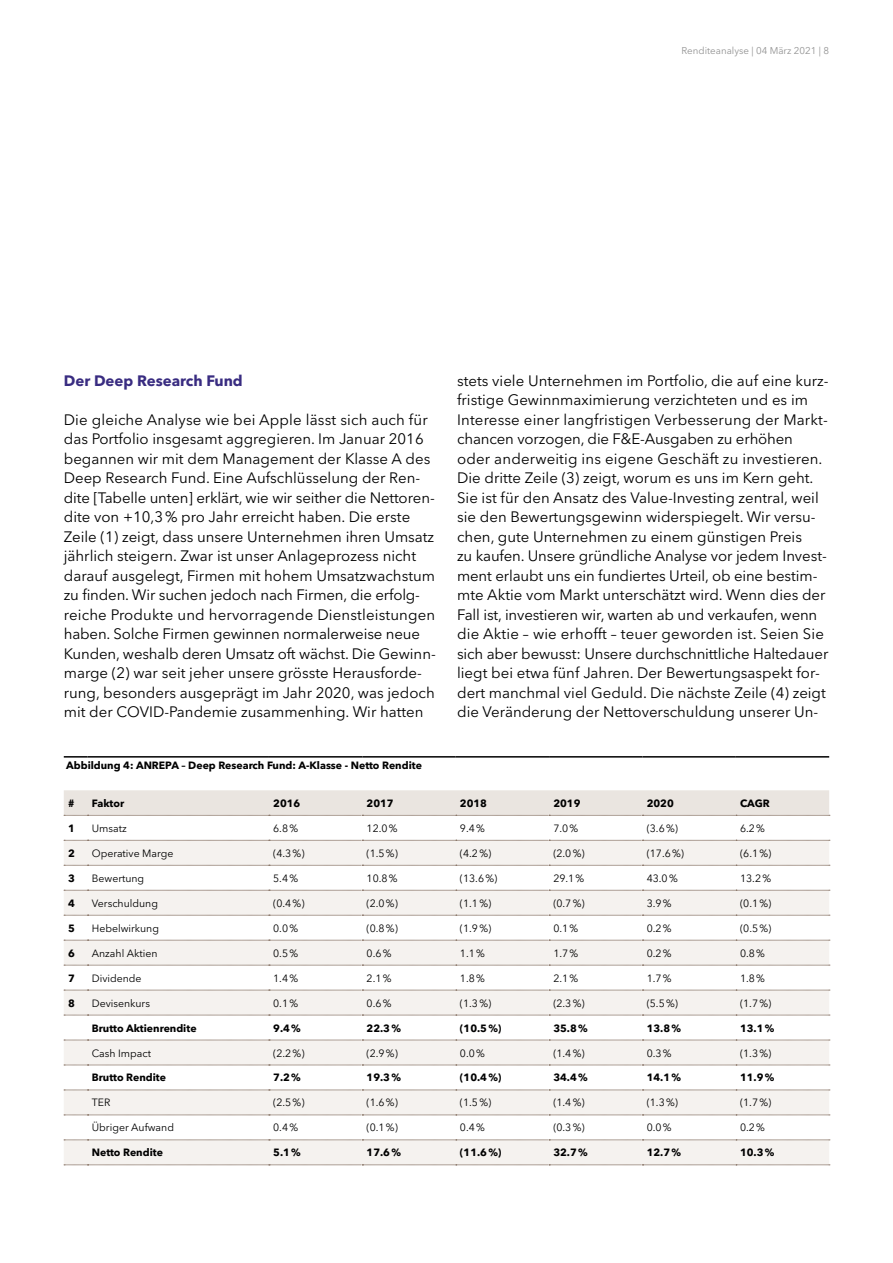
<style>
.page{position:relative;width:893px;height:1263px;background:#fff}
.page>*{position:absolute;margin:0;border:0;box-sizing:border-box;transform-origin:0 0}
.t1{font:15px/19.5px "Avenir Next LT Pro";color:#000}
.t2{font:700 15px "Avenir Next LT Pro";color:#392c81}
.t3{font:10.5px "Avenir Next LT Pro";color:#000}
.t4{font:700 10.5px "Avenir Next LT Pro";color:#000}
.t5{font:9.75px "Avenir Next LT Pro";color:#939393}
</style>
<div class="page">
<svg style="left:64px;top:841px;width:765px;height:323px;fill:#f5f2ef"></svg>
<svg style="left:64px;top:1016px;width:765px;height:124px"></svg>
<hr style="left:64px;top:756px;width:24px;height:2px;background:#000">
<hr style="left:88px;top:756px;width:181px;height:2px;background:#000">
<hr style="left:269px;top:756px;width:93px;height:2px;background:#000">
<hr style="left:362px;top:756px;width:94px;height:2px;background:#000">
<hr style="left:456px;top:756px;width:93px;height:2px;background:#000">
<hr style="left:549px;top:756px;width:93px;height:2px;background:#000">
<hr style="left:642px;top:756px;width:94px;height:2px;background:#000">
<hr style="left:736px;top:756px;width:93px;height:2px;background:#000">
<svg style="left:64px;top:790px;width:766px;height:26px;background:#e7e2dd"></svg>
<svg style="left:64px;top:840px;width:766px;height:1px"></svg>
<svg style="left:64px;top:865px;width:766px;height:1px"></svg>
<svg style="left:64px;top:890px;width:766px;height:1px"></svg>
<svg style="left:64px;top:915px;width:766px;height:1px"></svg>
<svg style="left:64px;top:940px;width:766px;height:1px"></svg>
<svg style="left:64px;top:965px;width:766px;height:1px"></svg>
<svg style="left:64px;top:990px;width:766px;height:1px"></svg>
<svg style="left:64px;top:1015px;width:766px;height:1px"></svg>
<svg style="left:64px;top:1040px;width:766px;height:1px"></svg>
<svg style="left:64px;top:1065px;width:766px;height:1px"></svg>
<svg style="left:64px;top:1090px;width:766px;height:1px"></svg>
<svg style="left:64px;top:1115px;width:766px;height:1px"></svg>
<svg style="left:64px;top:1140px;width:766px;height:1px"></svg>
<svg style="left:64px;top:1164px;width:766px;height:1px"></svg>
<p class="t5" style="left:682px;top:45px;width:149px">Renditeanalyse | 04 März 2021 | 8</p>
<p class="t2" style="left:64px;top:371px;width:181px">Der Deep Research Fund</p>
<p class="t1" style="left:64px;top:410px;width:374px">Die gleiche Analyse wie bei Apple lässt sich auch für das Portfolio insgesamt aggregieren. Im Januar 2016 begannen wir mit dem Management der Klasse A des Deep Research Fund. Eine Aufschlüsselung der Ren&shy;dite [Tabelle unten] erklärt, wie wir seither die Nettoren&shy;dite von +10,3% pro Jahr erreicht haben. Die erste Zeile (1) zeigt, dass unsere Unternehmen ihren Umsatz jährlich steigern. Zwar ist unser Anlageprozess nicht darauf ausgelegt, Firmen mit hohem Umsatzwachstum zu finden. Wir suchen jedoch nach Firmen, die erfolg&shy;reiche Produkte und hervorragende Dienstleistungen haben. Solche Firmen gewinnen normalerweise neue Kunden, weshalb deren Umsatz oft wächst. Die Gewinn&shy;marge (2) war seit jeher unsere grösste Herausforde&shy;rung, besonders ausgeprägt im Jahr 2020, was jedoch mit der COVID-Pandemie zusammenhing. Wir hatten</p>
<p class="t1" style="left:457px;top:371px;width:373px">stets viele Unternehmen im Portfolio, die auf eine kurz&shy;fristige Gewinnmaximierung verzichteten und es im Interesse einer langfristigen Verbesserung der Markt&shy;chancen vorzogen, die F&amp;E-Ausgaben zu erhöhen oder anderweitig ins eigene Geschäft zu investieren.<br>Die dritte Zeile (3) zeigt, worum es uns im Kern geht.<br>Sie ist für den Ansatz des Value-Investing zentral, weil sie den Bewertungsgewinn widerspiegelt. Wir versu&shy;chen, gute Unternehmen zu einem günstigen Preis<br>zu kaufen. Unsere gründliche Analyse vor jedem Invest&shy;ment erlaubt uns ein fundiertes Urteil, ob eine bestim&shy;mte Aktie vom Markt unterschätzt wird. Wenn dies der Fall ist, investieren wir, warten ab und verkaufen, wenn die Aktie – wie erhofft – teuer geworden ist. Seien Sie sich aber bewusst: Unsere durchschnittliche Haltedauer liegt bei etwa fünf Jahren. Der Bewertungsaspekt for&shy;dert manchmal viel Geduld. Die nächste Zeile (4) zeigt die Veränderung der Nettoverschuldung unserer Un-</p>
<p class="t4" style="left:66px;top:759px;width:357px">Abbildung 4: ANREPA – Deep Research Fund: A-Klasse - Netto Rendite</p>
<p class="t4" style="left:68px;top:797px;width:8px">#</p>
<p class="t4" style="left:92px;top:797px;width:34px">Faktor</p>
<p class="t4" style="left:273px;top:797px;width:29px">2016</p>
<p class="t4" style="left:367px;top:797px;width:29px">2017</p>
<p class="t4" style="left:460px;top:797px;width:29px">2018</p>
<p class="t4" style="left:553px;top:797px;width:29px">2019</p>
<p class="t4" style="left:647px;top:797px;width:29px">2020</p>
<p class="t4" style="left:740px;top:797px;width:31px">CAGR</p>
<p class="t4" style="left:68px;top:822px;width:8px">1</p>
<p class="t3" style="left:92px;top:822px;width:36px">Umsatz</p>
<p class="t3" style="left:273px;top:822px;width:26px">6.8%</p>
<p class="t3" style="left:367px;top:822px;width:33px">12.0%</p>
<p class="t3" style="left:460px;top:822px;width:26px">9.4%</p>
<p class="t3" style="left:553px;top:822px;width:26px">7.0%</p>
<p class="t3" style="left:647px;top:822px;width:33px">(3.6%)</p>
<p class="t3" style="left:740px;top:822px;width:26px">6.2%</p>
<p class="t4" style="left:68px;top:847px;width:8px">2</p>
<p class="t3" style="left:92px;top:847px;width:83px">Operative Marge</p>
<p class="t3" style="left:273px;top:847px;width:33px">(4.3%)</p>
<p class="t3" style="left:367px;top:847px;width:33px">(1.5%)</p>
<p class="t3" style="left:460px;top:847px;width:33px">(4.2%)</p>
<p class="t3" style="left:553px;top:847px;width:33px">(2.0%)</p>
<p class="t3" style="left:647px;top:847px;width:39px">(17.6%)</p>
<p class="t3" style="left:740px;top:847px;width:33px">(6.1%)</p>
<p class="t4" style="left:68px;top:871px;width:8px">3</p>
<p class="t3" style="left:92px;top:872px;width:54px">Bewertung</p>
<p class="t3" style="left:273px;top:872px;width:26px">5.4%</p>
<p class="t3" style="left:367px;top:872px;width:33px">10.8%</p>
<p class="t3" style="left:460px;top:872px;width:39px">(13.6%)</p>
<p class="t3" style="left:553px;top:872px;width:33px">29.1%</p>
<p class="t3" style="left:647px;top:872px;width:33px">43.0%</p>
<p class="t3" style="left:740px;top:872px;width:33px">13.2%</p>
<p class="t4" style="left:68px;top:896px;width:8px">4</p>
<p class="t3" style="left:92px;top:897px;width:68px">Verschuldung</p>
<p class="t3" style="left:273px;top:897px;width:33px">(0.4%)</p>
<p class="t3" style="left:367px;top:897px;width:33px">(2.0%)</p>
<p class="t3" style="left:460px;top:897px;width:33px">(1.1%)</p>
<p class="t3" style="left:553px;top:897px;width:33px">(0.7%)</p>
<p class="t3" style="left:647px;top:897px;width:26px">3.9%</p>
<p class="t3" style="left:740px;top:897px;width:33px">(0.1%)</p>
<p class="t4" style="left:68px;top:921px;width:8px">5</p>
<p class="t3" style="left:92px;top:922px;width:69px">Hebelwirkung</p>
<p class="t3" style="left:273px;top:922px;width:26px">0.0%</p>
<p class="t3" style="left:367px;top:922px;width:33px">(0.8%)</p>
<p class="t3" style="left:460px;top:922px;width:33px">(1.9%)</p>
<p class="t3" style="left:553px;top:922px;width:26px">0.1%</p>
<p class="t3" style="left:647px;top:922px;width:26px">0.2%</p>
<p class="t3" style="left:740px;top:922px;width:33px">(0.5%)</p>
<p class="t4" style="left:68px;top:946px;width:8px">6</p>
<p class="t3" style="left:92px;top:947px;width:67px">Anzahl Aktien</p>
<p class="t3" style="left:273px;top:947px;width:26px">0.5%</p>
<p class="t3" style="left:367px;top:947px;width:26px">0.6%</p>
<p class="t3" style="left:460px;top:947px;width:26px">1.1%</p>
<p class="t3" style="left:553px;top:947px;width:26px">1.7%</p>
<p class="t3" style="left:647px;top:947px;width:26px">0.2%</p>
<p class="t3" style="left:740px;top:947px;width:26px">0.8%</p>
<p class="t4" style="left:68px;top:971px;width:8px">7</p>
<p class="t3" style="left:92px;top:972px;width:51px">Dividende</p>
<p class="t3" style="left:273px;top:972px;width:26px">1.4%</p>
<p class="t3" style="left:367px;top:972px;width:26px">2.1%</p>
<p class="t3" style="left:460px;top:972px;width:26px">1.8%</p>
<p class="t3" style="left:553px;top:972px;width:26px">2.1%</p>
<p class="t3" style="left:647px;top:972px;width:26px">1.7%</p>
<p class="t3" style="left:740px;top:972px;width:26px">1.8%</p>
<p class="t4" style="left:68px;top:996px;width:8px">8</p>
<p class="t3" style="left:92px;top:997px;width:60px">Devisenkurs</p>
<p class="t3" style="left:273px;top:997px;width:26px">0.1%</p>
<p class="t3" style="left:367px;top:997px;width:26px">0.6%</p>
<p class="t3" style="left:460px;top:997px;width:33px">(1.3%)</p>
<p class="t3" style="left:553px;top:997px;width:33px">(2.3%)</p>
<p class="t3" style="left:647px;top:997px;width:33px">(5.5%)</p>
<p class="t3" style="left:740px;top:997px;width:33px">(1.7%)</p>
<p class="t4" style="left:92px;top:1021px;width:106px">Brutto Aktienrendite</p>
<p class="t4" style="left:273px;top:1021px;width:29px">9.4%</p>
<p class="t4" style="left:367px;top:1021px;width:36px">22.3%</p>
<p class="t4" style="left:460px;top:1021px;width:43px">(10.5%)</p>
<p class="t4" style="left:553px;top:1021px;width:36px">35.8%</p>
<p class="t4" style="left:647px;top:1021px;width:36px">13.8%</p>
<p class="t4" style="left:740px;top:1021px;width:36px">13.1%</p>
<p class="t3" style="left:92px;top:1046px;width:61px">Cash Impact</p>
<p class="t3" style="left:273px;top:1046px;width:33px">(2.2%)</p>
<p class="t3" style="left:367px;top:1046px;width:33px">(2.9%)</p>
<p class="t3" style="left:460px;top:1046px;width:26px">0.0%</p>
<p class="t3" style="left:553px;top:1046px;width:33px">(1.4%)</p>
<p class="t3" style="left:647px;top:1046px;width:26px">0.3%</p>
<p class="t3" style="left:740px;top:1046px;width:33px">(1.3%)</p>
<p class="t4" style="left:92px;top:1071px;width:76px">Brutto Rendite</p>
<p class="t4" style="left:273px;top:1071px;width:29px">7.2%</p>
<p class="t4" style="left:367px;top:1071px;width:36px">19.3%</p>
<p class="t4" style="left:460px;top:1071px;width:43px">(10.4%)</p>
<p class="t4" style="left:553px;top:1071px;width:36px">34.4%</p>
<p class="t4" style="left:647px;top:1071px;width:36px">14.1%</p>
<p class="t4" style="left:740px;top:1071px;width:36px">11.9%</p>
<p class="t3" style="left:92px;top:1096px;width:20px">TER</p>
<p class="t3" style="left:273px;top:1096px;width:33px">(2.5%)</p>
<p class="t3" style="left:367px;top:1096px;width:33px">(1.6%)</p>
<p class="t3" style="left:460px;top:1096px;width:33px">(1.5%)</p>
<p class="t3" style="left:553px;top:1096px;width:33px">(1.4%)</p>
<p class="t3" style="left:647px;top:1096px;width:33px">(1.3%)</p>
<p class="t3" style="left:740px;top:1096px;width:33px">(1.7%)</p>
<p class="t3" style="left:92px;top:1121px;width:84px">Übriger Aufwand</p>
<p class="t3" style="left:273px;top:1121px;width:26px">0.4%</p>
<p class="t3" style="left:367px;top:1121px;width:33px">(0.1%)</p>
<p class="t3" style="left:460px;top:1121px;width:26px">0.4%</p>
<p class="t3" style="left:553px;top:1121px;width:33px">(0.3%)</p>
<p class="t3" style="left:647px;top:1121px;width:26px">0.0%</p>
<p class="t3" style="left:740px;top:1121px;width:26px">0.2%</p>
<p class="t4" style="left:92px;top:1146px;width:73px">Netto Rendite</p>
<p class="t4" style="left:273px;top:1146px;width:29px">5.1%</p>
<p class="t4" style="left:367px;top:1146px;width:36px">17.6%</p>
<p class="t4" style="left:460px;top:1146px;width:43px">(11.6%)</p>
<p class="t4" style="left:553px;top:1146px;width:36px">32.7%</p>
<p class="t4" style="left:647px;top:1146px;width:36px">12.7%</p>
<p class="t4" style="left:740px;top:1146px;width:36px">10.3%</p>
</div>
